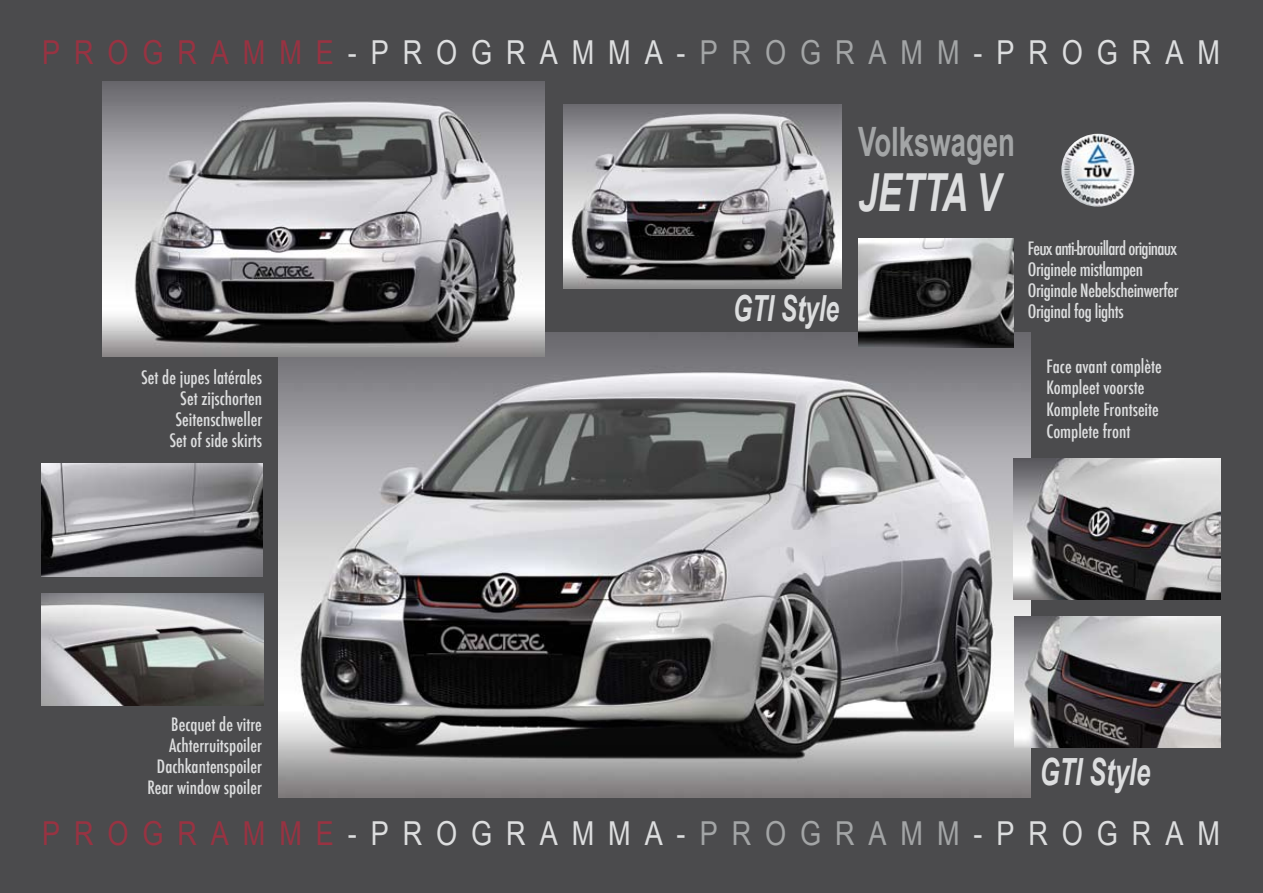
<style>
.page{position:relative;width:1263px;height:893px;background:#4b4b4d}
.page>*{position:absolute;margin:0;border:0;box-sizing:border-box;transform-origin:0 0}
.t1{font:italic 700 52.5px "Arial Narrow";color:#dddedf;scale:.83 1}
.t2{font:700 40.5px "Arial Narrow";color:#a3a5a6;scale:.83 1}
.t3{font:italic 700 37.5px "Arial Narrow";color:#dddedf;scale:.83 1}
.t4{font:italic 700 36px "Arial Narrow";color:#dddedf;scale:.83 1}
.t5{font:33px "Arial Narrow";letter-spacing:.42em;color:#dddedf}
.t6{font:500 condensed 18px/21px "Futura";color:#dddedf;text-align:right}
.t7{font:500 condensed 18px/21px "Futura";letter-spacing:-.02em;color:#dddedf}
.s1{color:#983342}
.s2{color:#a3a5a6}
</style>
<div class="page">
<img style="left:42px;top:593px;width:221px;height:113px">
<img style="left:279px;top:333px;width:752px;height:464px">
<img style="left:858px;top:239px;width:156px;height:108px">
<img style="left:563px;top:105px;width:279px;height:183px">
<img style="left:1061px;top:134px;width:73px;height:73px;border-radius:50%">
<img style="left:103px;top:82px;width:442px;height:275px">
<img style="left:1014px;top:458px;width:207px;height:142px">
<img style="left:1014px;top:617px;width:206px;height:131px">
<img style="left:41px;top:463px;width:222px;height:113px">
<h3 class="t5" style="left:42px;top:34px;width:1179px"><span class="s1">PROGRAMME</span>-PROGRAMMA-<span class="s2">PROGRAMM</span>-PROGRAM</h3>
<p class="t6" style="left:141px;top:367px;width:123px">Set de jupes latérales<br>Set zijschorten<br>Seitenschweller<br>Set of side skirts</p>
<p class="t6" style="left:148px;top:714px;width:116px">Becquet de vitre<br>Achterruitspoiler<br>Dachkantenspoiler<br>Rear window spoiler</p>
<h3 class="t4" style="left:733px;top:288px;width:129px">GTI Style</h3>
<h2 class="t2" style="left:858px;top:118px;width:191px">Volkswagen</h2>
<h1 class="t1" style="left:858px;top:162px;width:172px">JETTA V</h1>
<p class="t7" style="left:1028px;top:238px;width:152px">Feux anti-brouillard originaux<br>Originele mistlampen<br>Originale Nebelscheinwerfer<br>Original fog lights</p>
<p class="t6" style="left:1046px;top:355px;width:117px;line-height:21.6px;text-align:left">Face avant complète<br>Kompleet voorste<br>Komplete Frontseite<br>Complete front</p>
<h3 class="t3" style="left:1040px;top:750px;width:135px">GTI Style</h3>
<h3 class="t5" style="left:42px;top:815px;width:1179px"><span class="s1">PROGRAMME</span>-PROGRAMMA-<span class="s2">PROGRAMM</span>-PROGRAM</h3>
</div>
